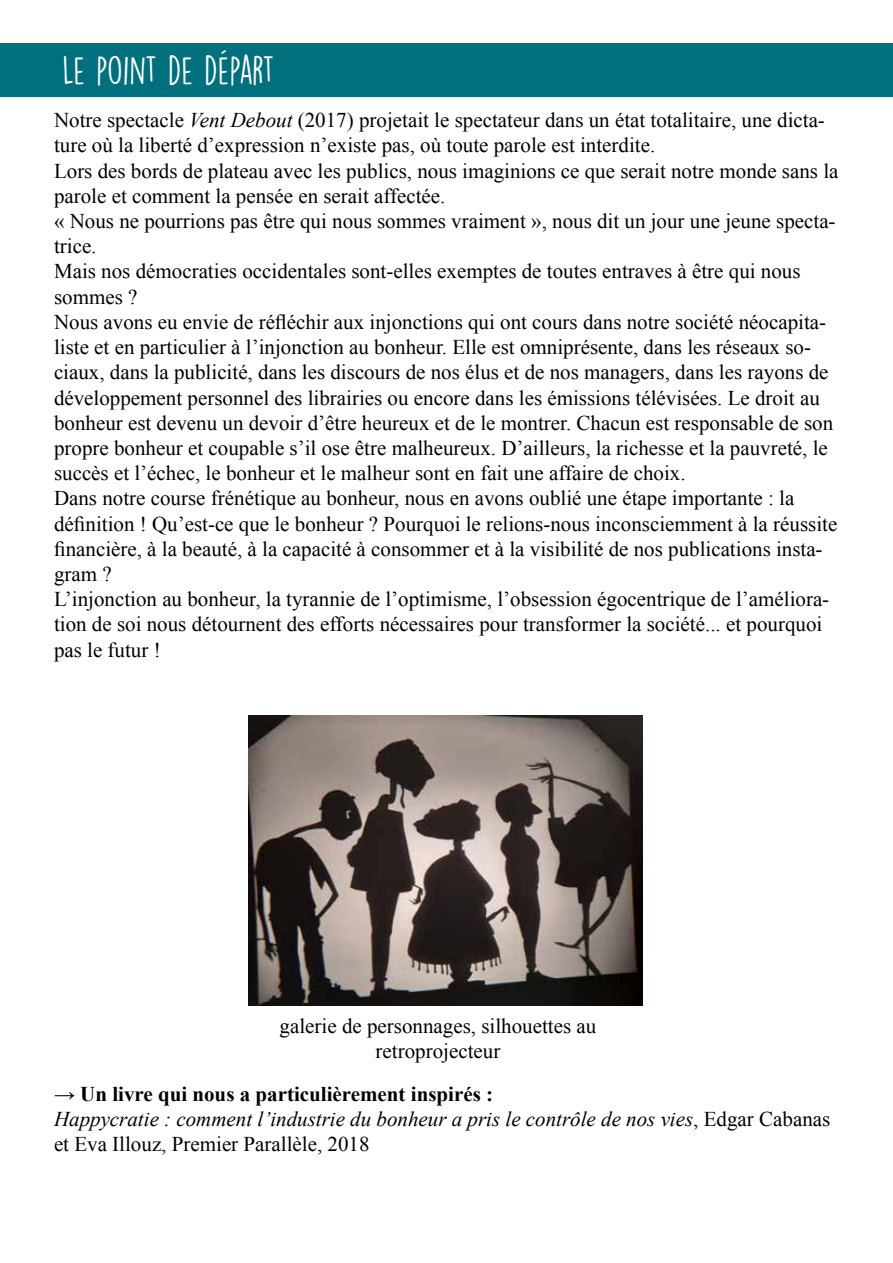
<style>
.page{position:relative;width:893px;height:1263px;background:#fff}
.page>*{position:absolute;margin:0;border:0;box-sizing:border-box;transform-origin:0 0}
.t1{font:36px "DK Lemon Yellow Sun";letter-spacing:-.025em;color:#fff}
.t2{font:21px/25.2px "Times New Roman";color:#000}
.t3{font:italic 21px/25.2px "Times New Roman";color:#000}
.s1{font-style:italic}
.s2{font-weight:700;font-style:normal}
.s3{font-style:normal}
</style>
<div class="page">
<div style="left:0;top:43px;width:893px;height:53px;background:#00707e"></div>
<img style="left:249px;top:715px;width:393px;height:291px">
<h1 class="t1" style="left:62px;top:48px;width:214px">LE POINT DE DÉPART</h1>
<p class="t2" style="left:54px;top:107px;width:786px">Notre spectacle <span class="s1">Vent Debout</span> (2017) projetait le spectateur dans un état totalitaire, une dicta&shy;ture où la liberté d’expression n’existe pas, où toute parole est interdite.<br>Lors des bords de plateau avec les publics, nous imaginions ce que serait notre monde sans la parole et comment la pensée en serait affectée.<br>« Nous ne pourrions pas être qui nous sommes vraiment », nous dit un jour une jeune specta&shy;trice.<br>Mais nos démocraties occidentales sont-elles exemptes de toutes entraves à être qui nous sommes ?<br>Nous avons eu envie de réfléchir aux injonctions qui ont cours dans notre société néocapita&shy;liste et en particulier à l’injonction au bonheur. Elle est omniprésente, dans les réseaux so&shy;ciaux, dans la publicité, dans les discours de nos élus et de nos managers, dans les rayons de développement personnel des librairies ou encore dans les émissions télévisées. Le droit au bonheur est devenu un devoir d’être heureux et de le montrer. Chacun est responsable de son propre bonheur et coupable s’il ose être malheureux. D’ailleurs, la richesse et la pauvreté, le succès et l’échec, le bonheur et le malheur sont en fait une affaire de choix.<br>Dans notre course frénétique au bonheur, nous en avons oublié une étape importante : la définition ! Qu’est-ce que le bonheur ? Pourquoi le relions-nous inconsciemment à la réussite financière, à la beauté, à la capacité à consommer et à la visibilité de nos publications insta&shy;gram ?<br>L’injonction au bonheur, la tyrannie de l’optimisme, l’obsession égocentrique de l’améliora&shy;tion de soi nous détournent des efforts nécessaires pour transformer la société... et pourquoi pas le futur !</p>
<p class="t2" style="left:280px;top:1013px;width:318px;text-align:center">galerie de personnages, silhouettes au retroprojecteur</p>
<p class="t3" style="left:54px;top:1081px;width:778px"><span class="s2">→ Un livre qui nous a particulièrement inspirés :<br></span>Happycratie : comment l’industrie du bonheur a pris le contrôle de nos vies<span class="s3">, Edgar Cabanas et Eva Illouz, Premier Parallèle, 2018</span></p>
</div>
